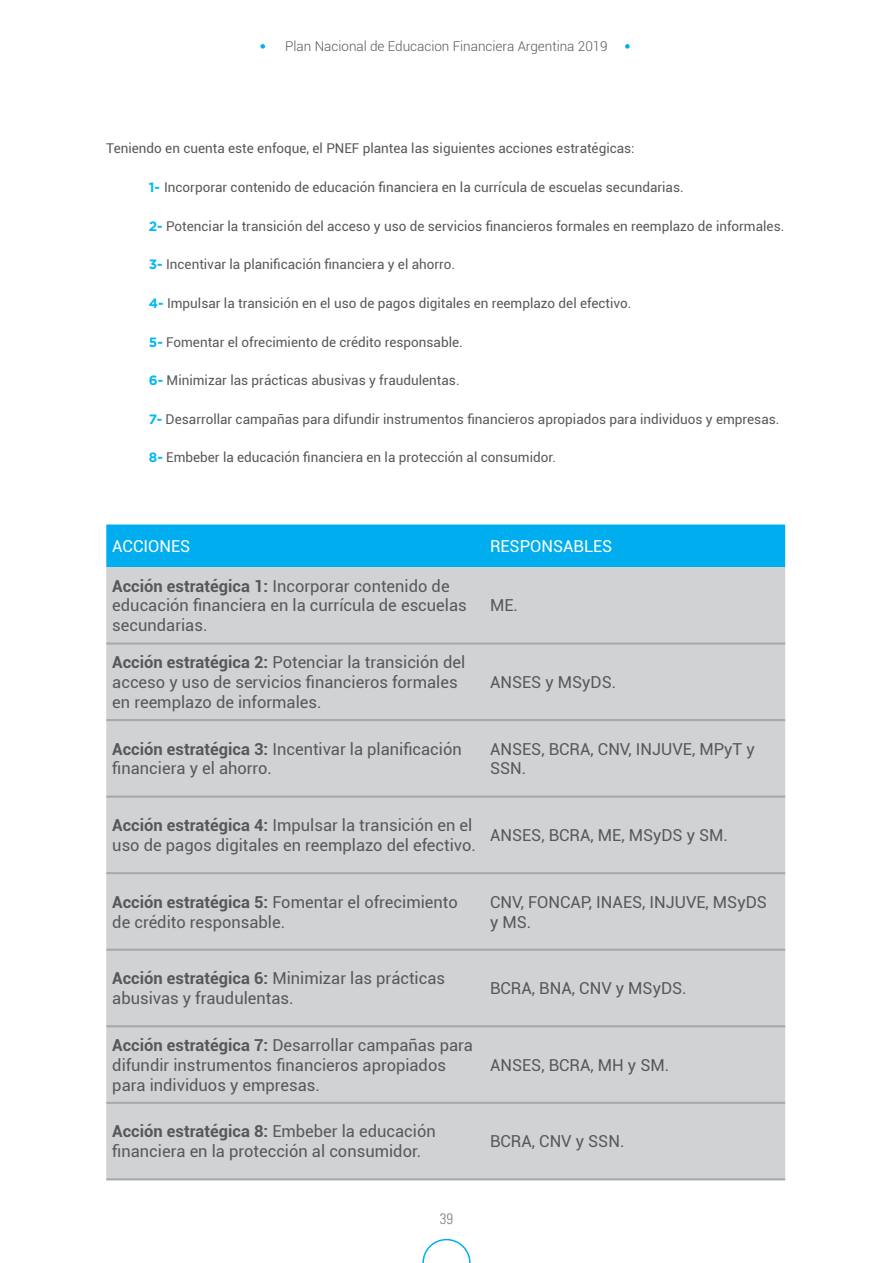
<style>
.page{position:relative;width:893px;height:1263px;background:#fff}
.page>*{position:absolute;margin:0;border:0;box-sizing:border-box;transform-origin:0 0}
.t1{font:16.5px/19.8px "Roboto";color:#57585a}
.t2{font:16.5px "Roboto";color:#fff}
.t3{font:300 condensed 15px "Univers LT Std";color:#808285}
.t4{font:13.5px "Roboto";color:#57585a}
.t5{font:300 13.5px "Roboto";color:#57585a}
.s1{font-family:"Gotham";font-weight:700;color:#00baf1}
.s2{font-weight:700}
</style>
<div class="page">
<svg style="left:422px;top:1239px;width:49px;height:24px"></svg>
<svg style="left:260px;top:44px;width:5px;height:5px"></svg>
<svg style="left:625px;top:44px;width:5px;height:5px"></svg>
<div style="left:106px;top:524px;width:679px;height:43px;background:#00aeef"></div>
<div style="left:106px;top:567px;width:679px;height:611px;background:#d1d2d4"></div>
<hr style="left:106px;top:642px;width:378px;height:3px;background:#a8a9ad">
<hr style="left:106px;top:719px;width:378px;height:2px;background:#a8a9ad">
<hr style="left:106px;top:795px;width:378px;height:3px;background:#a8a9ad">
<hr style="left:106px;top:872px;width:378px;height:2px;background:#a8a9ad">
<hr style="left:106px;top:949px;width:378px;height:2px;background:#a8a9ad">
<hr style="left:106px;top:1025px;width:378px;height:2px;background:#a8a9ad">
<hr style="left:106px;top:1102px;width:378px;height:2px;background:#a8a9ad">
<hr style="left:106px;top:1178px;width:378px;height:2px;background:#a8a9ad">
<hr style="left:484px;top:642px;width:301px;height:3px;background:#a8a9ad">
<hr style="left:484px;top:719px;width:301px;height:2px;background:#a8a9ad">
<hr style="left:484px;top:795px;width:301px;height:3px;background:#a8a9ad">
<hr style="left:484px;top:872px;width:301px;height:2px;background:#a8a9ad">
<hr style="left:484px;top:949px;width:301px;height:2px;background:#a8a9ad">
<hr style="left:484px;top:1025px;width:301px;height:2px;background:#a8a9ad">
<hr style="left:484px;top:1102px;width:301px;height:2px;background:#a8a9ad">
<hr style="left:484px;top:1178px;width:301px;height:2px;background:#a8a9ad">
<p class="t5" style="left:285px;top:37px;width:324px">Plan Nacional de Educacion Financiera Argentina 2019</p>
<p class="t4" style="left:106px;top:139px;width:530px">Teniendo en cuenta este enfoque, el PNEF plantea las siguientes acciones estratégicas:</p>
<p class="t4" style="left:149px;top:178px;width:536px"><span class="s1">1-</span> Incorporar contenido de educación financiera en la currícula de escuelas secundarias.</p>
<p class="t4" style="left:149px;top:216px;width:637px"><span class="s1">2-</span> Potenciar la transición del acceso y uso de servicios financieros formales en reemplazo de informales.</p>
<p class="t4" style="left:149px;top:255px;width:308px"><span class="s1">3-</span> Incentivar la planificación financiera y el ahorro.</p>
<p class="t4" style="left:149px;top:294px;width:484px"><span class="s1">4-</span> Impulsar la transición en el uso de pagos digitales en reemplazo del efectivo.</p>
<p class="t4" style="left:149px;top:332px;width:315px"><span class="s1">5-</span> Fomentar el ofrecimiento de crédito responsable.</p>
<p class="t4" style="left:149px;top:371px;width:312px"><span class="s1">6-</span> Minimizar las prácticas abusivas y fraudulentas.</p>
<p class="t4" style="left:149px;top:409px;width:632px"><span class="s1">7-</span> Desarrollar campañas para difundir instrumentos financieros apropiados para individuos y empresas.</p>
<p class="t4" style="left:149px;top:448px;width:409px"><span class="s1">8-</span> Embeber la educación financiera en la protección al consumidor.</p>
<p class="t2" style="left:112px;top:534px;width:79px">ACCIONES</p>
<p class="t2" style="left:490px;top:534px;width:124px">RESPONSABLES</p>
<p class="t1" style="left:112px;top:575px;width:356px"><span class="s2">Acción estratégica 1:</span> Incorporar contenido de educación financiera en la currícula de escuelas secundarias.</p>
<p class="t1" style="left:490px;top:595px;width:29px">ME.</p>
<p class="t1" style="left:112px;top:652px;width:354px"><span class="s2">Acción estratégica 2:</span> Potenciar la transición del acceso y uso de servicios financieros formales en reemplazo de informales.</p>
<p class="t1" style="left:490px;top:672px;width:128px">ANSES y MSyDS.</p>
<p class="t1" style="left:112px;top:738px;width:351px"><span class="s2">Acción estratégica 3:</span> Incentivar la planificación financiera y el ahorro.</p>
<p class="t1" style="left:490px;top:738px;width:266px">ANSES, BCRA, CNV, INJUVE, MPyT y<br>SSN.</p>
<p class="t1" style="left:112px;top:815px;width:365px"><span class="s2">Acción estratégica 4:</span> Impulsar la transición en el uso de pagos digitales en reemplazo del efectivo.</p>
<p class="t1" style="left:490px;top:825px;width:240px">ANSES, BCRA, ME, MSyDS y SM.</p>
<p class="t1" style="left:112px;top:891px;width:347px"><span class="s2">Acción estratégica 5:</span> Fomentar el ofrecimiento de crédito responsable.</p>
<p class="t1" style="left:490px;top:891px;width:278px">CNV, FONCAP, INAES, INJUVE, MSyDS y MS.</p>
<p class="t1" style="left:112px;top:968px;width:334px"><span class="s2">Acción estratégica 6:</span> Minimizar las prácticas abusivas y fraudulentas.</p>
<p class="t1" style="left:490px;top:978px;width:198px">BCRA, BNA, CNV y MSyDS.</p>
<p class="t1" style="left:112px;top:1034px;width:362px"><span class="s2">Acción estratégica 7:</span> Desarrollar campañas para difundir instrumentos financieros apropiados para individuos y empresas.</p>
<p class="t1" style="left:490px;top:1054px;width:181px">ANSES, BCRA, MH y SM.</p>
<p class="t1" style="left:112px;top:1121px;width:325px"><span class="s2">Acción estratégica 8:</span> Embeber la educación financiera en la protección al consumidor.</p>
<p class="t1" style="left:490px;top:1131px;width:136px">BCRA, CNV y SSN.</p>
<p class="t3" style="left:440px;top:1210px;width:15px">39</p>
</div>
